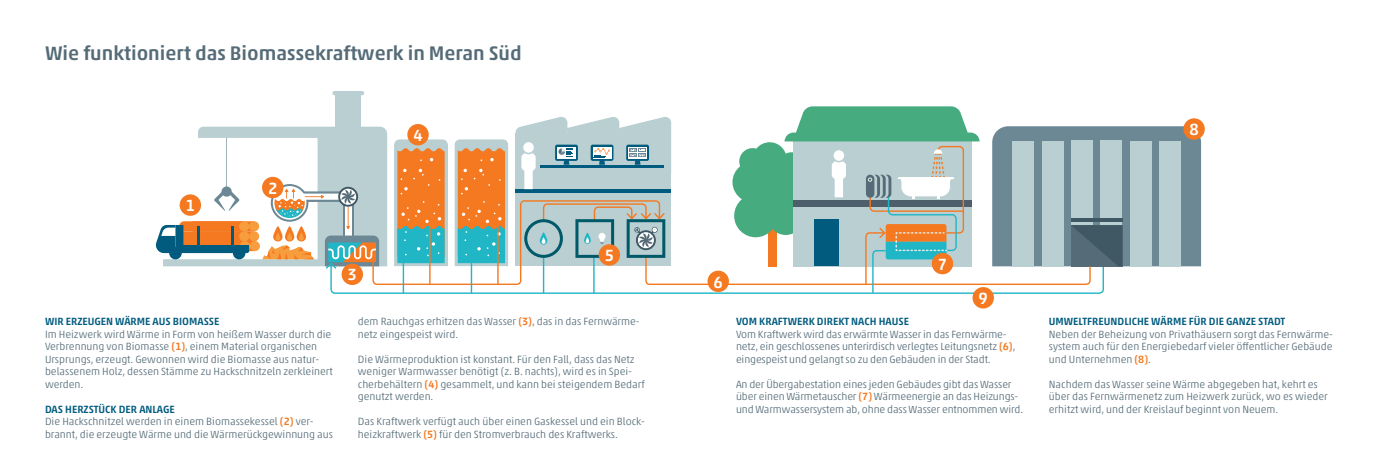
<style>
.page{position:relative;width:1382px;height:461px;background:#fff}
.page>*{position:absolute;margin:0;border:0;box-sizing:border-box;transform-origin:0 0}
.t1{font:500 20px "Akko Pro";color:#556c78}
.t2{font:500 16.5px "Akko Pro";color:#fff}
.t3{font:300 10.62px/12.5px "Akko Pro";color:#556c78}
.t4{font:500 10.62px "Akko Pro";color:#005b7f}
.s1{font-weight:500;color:#f47921}
</style>
<div class="page">
<svg style="left:163px;top:127px;width:99px;height:139px"></svg>
<svg style="left:214px;top:138px;width:25px;height:73px"></svg>
<div style="left:250px;top:241px;width:10px;height:10px;background:#f89d3d;border-radius:50%"></div>
<div style="left:249px;top:231px;width:10px;height:10px;background:#f89d3d;border-radius:50%"></div>
<div style="left:249px;top:221px;width:10px;height:10px;background:#f89d3d;border-radius:50%"></div>
<div style="left:169px;top:247px;width:13px;height:12px;background:#005b7f;border-radius:50%"></div>
<div style="left:233px;top:247px;width:12px;height:12px;background:#005b7f;border-radius:50%"></div>
<svg style="left:156px;top:221px;width:99px;height:32px"></svg>
<hr style="left:197px;top:226px;width:3px;height:25px;background:#005b7f">
<hr style="left:232px;top:226px;width:2px;height:25px;background:#005b7f">
<div style="left:183px;top:245px;width:66px;height:5px;background:#005b7f"></div>
<div style="left:336px;top:94px;width:25px;height:41px;background:#b9cfd2"></div>
<hr style="left:332px;top:91px;width:32px;height:4px;background:#b9cfd2;border-radius:2px">
<div style="left:1122px;top:126px;width:79px;height:140px;background:#6c8895"></div>
<div style="left:1130px;top:141px;width:22px;height:125px;background:#b9cfd2"></div>
<div style="left:1159px;top:141px;width:22px;height:125px;background:#b9cfd2"></div>
<svg style="left:262px;top:106px;width:860px;height:188px"></svg>
<div style="left:262px;top:177px;width:21px;height:21px;background:#f47921;border-radius:50%"></div>
<div style="left:342px;top:263px;width:21px;height:22px;background:#f47921;border-radius:50%"></div>
<div style="left:407px;top:124px;width:22px;height:21px;background:#f47921;border-radius:50%"></div>
<div style="left:599px;top:244px;width:21px;height:21px;background:#f47921;border-radius:50%"></div>
<div style="left:707px;top:270px;width:22px;height:22px;background:#f47921;border-radius:50%"></div>
<div style="left:180px;top:194px;width:21px;height:22px;background:#f47921;border-radius:50%"></div>
<div style="left:972px;top:287px;width:22px;height:21px;background:#f47921;border-radius:50%"></div>
<div style="left:1183px;top:118px;width:22px;height:22px;background:#f47921;border-radius:50%"></div>
<div style="left:932px;top:253px;width:21px;height:21px;background:#f47921;border-radius:50%"></div>
<p class="t1" style="left:45px;top:41px;width:478px">Wie funktioniert das Biomassekraftwerk in Meran Süd</p>
<p class="t2" style="left:413px;top:125px;width:11px">4</p>
<p class="t2" style="left:186px;top:195px;width:11px">1</p>
<p class="t2" style="left:268px;top:178px;width:11px">2</p>
<p class="t4" style="left:45px;top:315px;width:176px">WIR ERZEUGEN WÄRME AUS BIOMASSE</p>
<p class="t3" style="left:45px;top:328px;width:289px">Im Heizwerk wird Wärme in Form von heißem Wasser durch die Verbrennung von Biomasse <span class="s1">(1)</span>, einem Material organischen Ursprungs, erzeugt. Gewonnen wird die Biomasse aus natur&shy;belassenem Holz, dessen Stämme zu Hackschnitzeln zerkleinert werden.</p>
<p class="t4" style="left:45px;top:402px;width:131px">DAS HERZSTÜCK DER ANLAGE</p>
<p class="t3" style="left:45px;top:415px;width:290px">Die Hackschnitzel werden in einem Biomassekessel <span class="s1">(2)</span> ver&shy;brannt, die erzeugte Wärme und die Wärmerückgewinnung aus</p>
<p class="t2" style="left:348px;top:264px;width:11px">3</p>
<p class="t2" style="left:605px;top:245px;width:11px">5</p>
<p class="t3" style="left:358px;top:315px;width:283px">dem Rauchgas erhitzen das Wasser <span class="s1">(3)</span>, das in das Fernwärme&shy;netz eingespeist wird.</p>
<p class="t3" style="left:358px;top:353px;width:288px">Die Wärmeproduktion ist konstant. Für den Fall, dass das Netz weniger Warmwasser benötigt (z. B. nachts), wird es in Spei&shy;cherbehältern <span class="s1">(4)</span> gesammelt, und kann bei steigendem Bedarf genutzt werden.</p>
<p class="t3" style="left:358px;top:415px;width:289px">Das Kraftwerk verfügt auch über einen Gaskessel und ein Block&shy;heizkraftwerk <span class="s1">(5)</span> für den Stromverbrauch des Kraftwerks.</p>
<p class="t2" style="left:1189px;top:119px;width:11px">8</p>
<p class="t2" style="left:714px;top:272px;width:11px">6</p>
<p class="t2" style="left:938px;top:254px;width:11px">7</p>
<p class="t2" style="left:978px;top:288px;width:11px">9</p>
<p class="t4" style="left:736px;top:315px;width:175px">VOM KRAFTWERK DIREKT NACH HAUSE</p>
<p class="t3" style="left:736px;top:328px;width:281px">Vom Kraftwerk wird das erwärmte Wasser in das Fernwärme&shy;netz, ein geschlossenes unterirdisch verlegtes Leitungsnetz <span class="s1">(6)</span>, eingespeist und gelangt so zu den Gebäuden in der Stadt.</p>
<p class="t3" style="left:736px;top:378px;width:289px">An der Übergabestation eines jeden Gebäudes gibt das Wasser über einen Wärmetauscher <span class="s1">(7)</span> Wärmeenergie an das Heizungs&shy;und Warmwassersystem ab, ohne dass Wasser entnommen wird.</p>
<p class="t4" style="left:1049px;top:315px;width:238px">UMWELTFREUNDLICHE WÄRME FÜR DIE GANZE STADT</p>
<p class="t3" style="left:1049px;top:328px;width:286px;text-align:justify">Neben der Beheizung von Privathäusern sorgt das Fernwärme&shy;system auch für den Energiebedarf vieler öffentlicher Gebäude und Unternehmen <span class="s1">(8)</span>.</p>
<p class="t3" style="left:1049px;top:378px;width:280px">Nachdem das Wasser seine Wärme abgegeben hat, kehrt es über das Fernwärmenetz zum Heizwerk zurück, wo es wieder erhitzt wird, und der Kreislauf beginnt von Neuem.</p>
</div>
